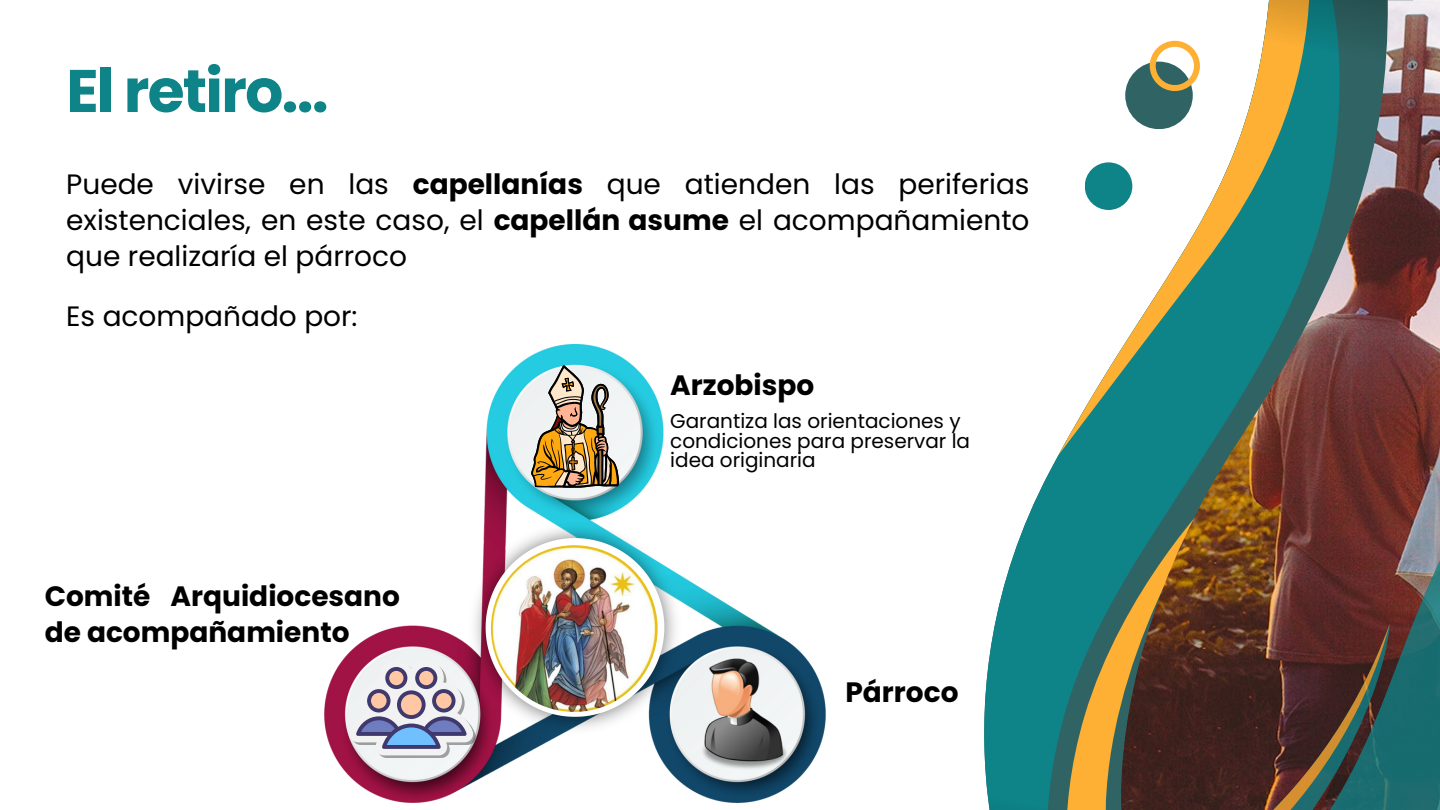
<style>
.page{position:relative;width:1440px;height:810px;background:#fff}
.page>*{position:absolute;margin:0;border:0;box-sizing:border-box;transform-origin:0 0}
.t1{font:700 60px "Poppins";letter-spacing:-.03em;color:#0e8388}
.t2{font:28px/36px "Poppins";color:#000;text-align:justify}
.t3{font:700 28px/36px "Poppins";color:#000}
.t4{font:20px/19.5px "Poppins";color:#000}
.s1{font-weight:700}
</style>
<div class="page">
<svg style="left:984px;top:454px;width:75px;height:323px;fill:#0e8388"></svg>
<svg style="left:1036px;top:475px;width:78px;height:302px;background:#368577"></svg>
<svg style="left:1059px;top:166px;width:61px;height:321px"></svg>
<svg style="left:986px;top:777px;width:128px;height:33px;background:#5d8a68"></svg>
<img style="left:1121px;top:0;width:319px;height:263px">
<svg style="left:1114px;top:263px;width:326px;height:547px"></svg>
<img style="left:1120px;top:268px;width:320px;height:542px">
<svg style="left:1128px;top:617px;width:312px;height:193px;background:#423b34"></svg>
<div style="left:1125px;top:62px;width:68px;height:67px;background:#306464;border-radius:50%"></div>
<div style="left:1085px;top:162px;width:47px;height:48px;background:#0e8388;border-radius:50%"></div>
<svg style="left:1150px;top:41px;width:50px;height:50px"></svg>
<img style="left:324px;top:345px;width:502px;height:458px">
<img style="left:470px;top:522px;width:211px;height:211px">
<svg style="left:486px;top:538px;width:178px;height:179px"></svg>
<img style="left:491px;top:545px;width:167px;height:167px;border-radius:50%">
<svg style="left:531px;top:365px;width:88px;height:123px"></svg>
<img style="left:675px;top:646px;width:126px;height:126px">
<svg style="left:349px;top:660px;width:127px;height:98px"></svg>
<p class="t1" style="left:66px;top:49px;width:264px">El retiro...</p>
<p class="t2" style="left:66px;top:166px;width:965px">Puede vivirse en las <span class="s1">capellanías</span> que atienden las periferias existenciales, en este caso, el <span class="s1">capellán asume</span> el acompañamiento que realizaría el párroco</p>
<p class="t2" style="left:66px;top:298px;width:293px">Es acompañado por:</p>
<p class="t3" style="left:45px;top:578px;width:357px">Comité Arquidiocesano de acompañamiento</p>
<p class="t3" style="left:670px;top:367px;width:146px">Arzobispo</p>
<p class="t4" style="left:670px;top:411px;width:301px">Garantiza las orientaciones y condiciones para preservar la idea originaria</p>
<p class="t3" style="left:845px;top:674px;width:115px">Párroco</p>
</div>
